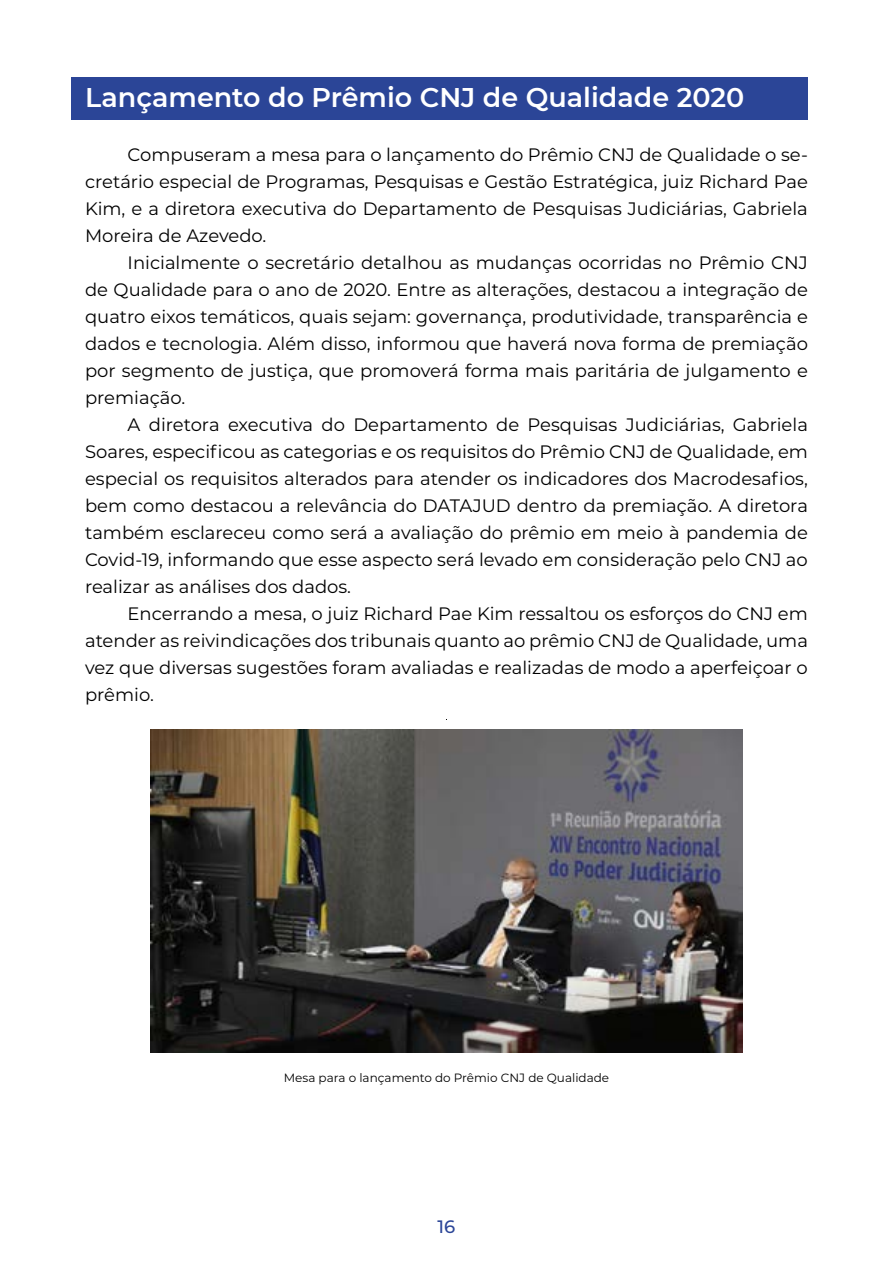
<style>
.page{position:relative;width:893px;height:1263px;background:#fff}
.page>*{position:absolute;margin:0;border:0;box-sizing:border-box;transform-origin:0 0}
.t1{font:600 27px "Montserrat";color:#fff}
.t2{font:18px/27px "Montserrat";color:#000;text-align:justify}
.t3{font:500 18px "Montserrat";color:#2b4597}
.t4{font:12px "Montserrat";color:#000}
</style>
<div class="page">
<div style="left:71px;top:77px;width:737px;height:42px;background:#2b4597"></div>
<img style="left:151px;top:730px;width:591px;height:322px">
<h1 class="t1" style="left:85px;top:78px;width:661px">Lançamento do Prêmio CNJ de Qualidade 2020</h1>
<p class="t2" style="left:85px;top:141px;width:724px;text-indent:43px">Compuseram a mesa para o lançamento do Prêmio CNJ de Qualidade o se&shy;cretário especial de Programas, Pesquisas e Gestão Estratégica, juiz Richard Pae Kim, e a diretora executiva do Departamento de Pesquisas Judiciárias, Gabriela Moreira de Azevedo.</p>
<p class="t2" style="left:85px;top:249px;width:724px;text-indent:43px">Inicialmente o secretário detalhou as mudanças ocorridas no Prêmio CNJ de Qualidade para o ano de 2020. Entre as alterações, destacou a integração de quatro eixos temáticos, quais sejam: governança, produtividade, transparência e dados e tecnologia. Além disso, informou que haverá nova forma de premiação por segmento de justiça, que promoverá forma mais paritária de julgamento e premiação.</p>
<p class="t2" style="left:85px;top:411px;width:724px;text-indent:43px">A diretora executiva do Departamento de Pesquisas Judiciárias, Gabriela Soares, especificou as categorias e os requisitos do Prêmio CNJ de Qualidade, em especial os requisitos alterados para atender os indicadores dos Macrodesafios, bem como destacou a relevância do DATAJUD dentro da premiação. A diretora também esclareceu como será a avaliação do prêmio em meio à pandemia de Covid-19, informando que esse aspecto será levado em consideração pelo CNJ ao realizar as análises dos dados.</p>
<p class="t2" style="left:85px;top:600px;width:724px;text-indent:43px">Encerrando a mesa, o juiz Richard Pae Kim ressaltou os esforços do CNJ em atender as reivindicações dos tribunais quanto ao prêmio CNJ de Qualidade, uma vez que diversas sugestões foram avaliadas e realizadas de modo a aperfeiçoar o prêmio.</p>
<p class="t4" style="left:284px;top:1069px;width:327px">Mesa para o lançamento do Prêmio CNJ de Qualidade</p>
<p class="t3" style="left:438px;top:1213px;width:19px">16</p>
</div>
